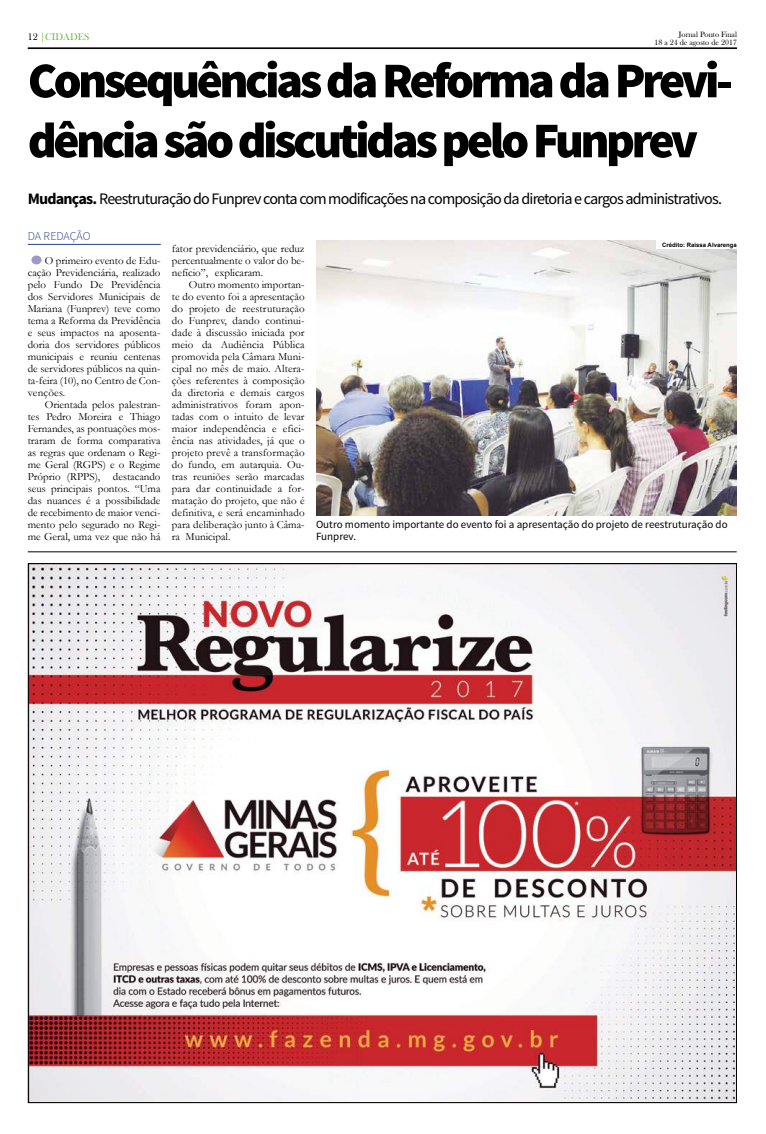
<style>
.page{position:relative;width:766px;height:1134px;background:#fff}
.page>*{position:absolute;margin:0;border:0;box-sizing:border-box;transform-origin:0 0}
.t1{font:900 50px/60px "Source Sans Pro";letter-spacing:-.07em;color:#000}
.t2{font:16px "Source Sans Pro";letter-spacing:-.05em;color:#000}
.t3{font:300 12px "Source Sans Pro";letter-spacing:-.01em;color:#25408f}
.t4{font:11px/12px "Garamond";color:#000;text-align:justify}
.t5{font:11px/12px "Source Sans Pro";color:#000}
.t6{font:10px "Bask Old Face";color:#72bf44}
.t7{font:8px/8px "Bask Old Face";color:#000;text-align:right}
.t8{font:700 6px "Arial";color:#000}
.s1{color:#000}
.s2{font-weight:700}
</style>
<div class="page">
<img style="left:316px;top:240px;width:420px;height:276px">
<hr style="left:28px;top:48px;width:708px;height:1px;background:#000">
<img style="left:30px;top:565px;width:704px;height:536px">
<hr style="left:28px;top:244px;width:133px;height:1px;background:#25408f">
<div style="left:31px;top:255px;width:11px;height:9px;background:#9b9bc5;border-radius:50%"></div>
<div style="left:656px;top:240px;width:80px;height:9px;background:#fff"></div>
<hr style="left:28px;top:552px;width:708px;height:1px;background:#000">
<p class="t6" style="left:28px;top:32px;width:63px"><span class="s1">12</span> |CIDADES</p>
<p class="t7" style="left:654px;top:30px;width:84px">Jornal Ponto Final<br>18 a 24 de agosto de 2017</p>
<h1 class="t1" style="left:28px;top:53px;width:706px">Consequências da Reforma da Previ&shy;dência são discutidas pelo Funprev</h1>
<h2 class="t2" style="left:28px;top:189px;width:695px"><span class="s2">Mudanças.</span> Reestruturação do Funprev conta com modificações na composição da diretoria e cargos administrativos.</h2>
<p class="t3" style="left:28px;top:229px;width:64px">DA REDAÇÃO</p>
<p class="t4" style="left:28px;top:254px;width:134px;text-indent:17px">O primeiro evento de Edu&shy;cação Previdenciária, realizado pelo Fundo De Previdência dos Servidores Municipais de Mariana (Funprev) teve como tema a Reforma da Previdência e seus impactos na aposenta&shy;doria dos servidores públicos municipais e reuniu centenas de servidores públicos na quin&shy;ta-feira (10), no Centro de Con&shy;venções.</p>
<p class="t4" style="left:28px;top:398px;width:134px;text-indent:17px">Orientada pelos palestran&shy;tes Pedro Moreira e Thiago Fernandes, as pontuações mos&shy;traram de forma comparativa as regras que ordenam o Regi&shy;me Geral (RGPS) e o Regime Próprio (RPPS), destacando seus principais pontos. “Uma das nuances é a possibilidade de recebimento de maior venci&shy;mento pelo segurado no Regi&shy;me Geral, uma vez que não há</p>
<p class="t8" style="left:662px;top:240px;width:76px">Crédito: Raissa Alvarenga</p>
<p class="t4" style="left:172px;top:242px;width:134px">fator previdenciário, que reduz percentualmente o valor do be&shy;nefício”, explicaram.</p>
<p class="t4" style="left:172px;top:278px;width:134px;text-indent:17px">Outro momento importan&shy;te do evento foi a apresentação do projeto de reestruturação do Funprev, dando continui&shy;dade à discussão iniciada por meio da Audiência Pública promovida pela Câmara Muni&shy;cipal no mês de maio. Altera&shy;ções referentes à composição da diretoria e demais cargos administrativos foram apon&shy;tadas com o intuito de levar maior independência e efici&shy;ência nas atividades, já que o projeto prevê a transformação do fundo, em autarquia. Ou&shy;tras reuniões serão marcadas para dar continuidade a for&shy;matação do projeto, que não é definitiva, e será encaminhado para deliberação junto à Câma&shy;ra Municipal.</p>
<p class="t5" style="left:316px;top:518px;width:413px">Outro momento importante do evento foi a apresentação do projeto de reestruturação do<br>Funprev.</p>
</div>
